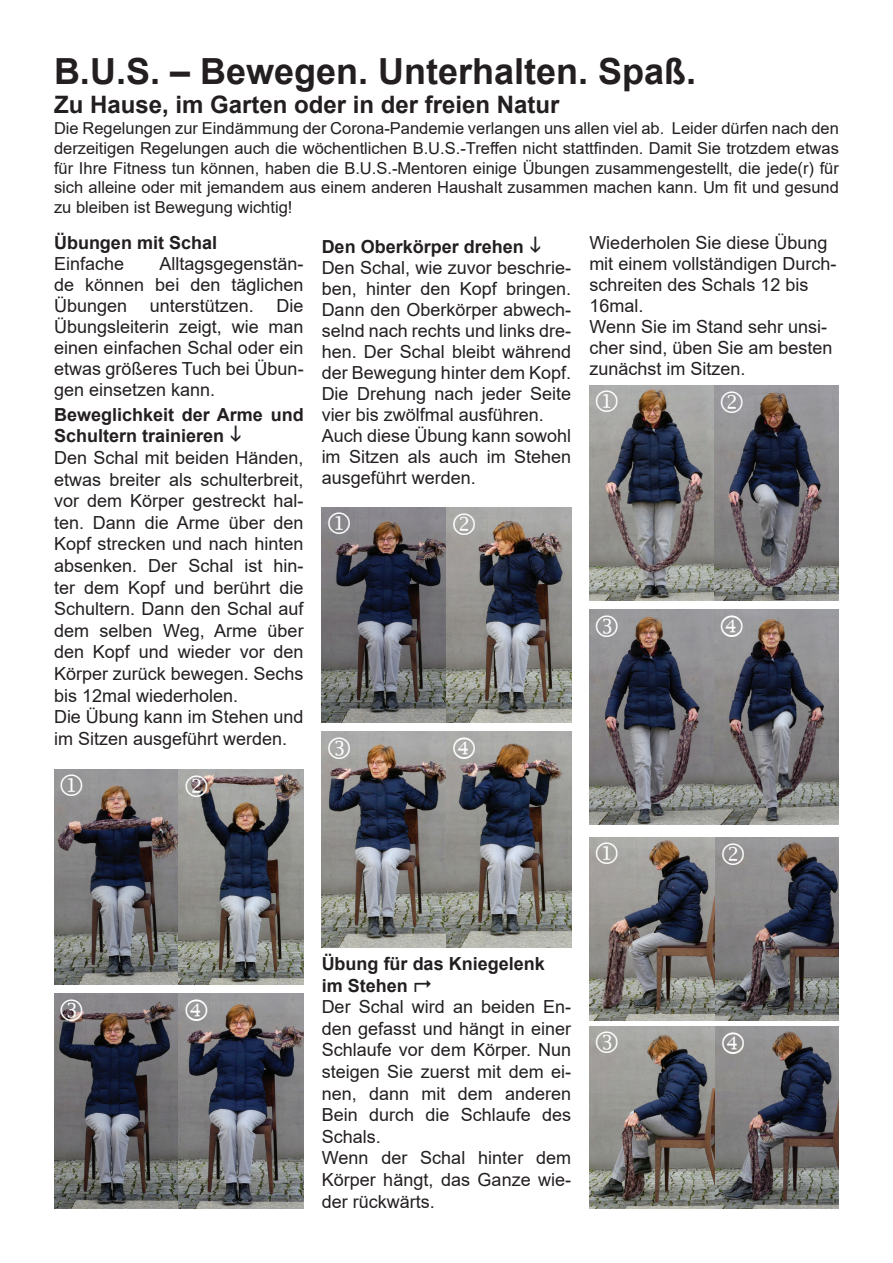
<style>
.page{position:relative;width:893px;height:1263px;background:#fff}
.page>*{position:absolute;margin:0;border:0;box-sizing:border-box;transform-origin:0 0}
.t1{font:700 36px "Arial";color:#231f20}
.t2{font:30px "Wingdings 2";color:#fff}
.t3{font:700 24px "Arial";color:#231f20}
.t4{font:18px/21px "Arial";color:#231f20}
.t5{font:700 18px/21px "Arial";color:#231f20}
.t6{font:16.5px/19.8px "Arial";color:#231f20;text-align:justify}
</style>
<div class="page">
<img style="left:54px;top:769px;width:250px;height:215px">
<img style="left:54px;top:993px;width:250px;height:216px">
<img style="left:322px;top:507px;width:249px;height:215px">
<img style="left:322px;top:731px;width:249px;height:216px">
<img style="left:589px;top:385px;width:250px;height:215px">
<img style="left:589px;top:609px;width:250px;height:216px">
<img style="left:589px;top:838px;width:250px;height:182px">
<img style="left:589px;top:1026px;width:250px;height:183px">
<svg style="left:61px;top:774px;width:21px;height:22px"></svg>
<svg style="left:186px;top:774px;width:21px;height:22px"></svg>
<svg style="left:186px;top:999px;width:21px;height:22px"></svg>
<svg style="left:328px;top:512px;width:22px;height:22px"></svg>
<svg style="left:453px;top:513px;width:22px;height:22px"></svg>
<svg style="left:453px;top:737px;width:22px;height:22px"></svg>
<svg style="left:596px;top:390px;width:22px;height:22px"></svg>
<svg style="left:721px;top:391px;width:22px;height:22px"></svg>
<svg style="left:721px;top:615px;width:22px;height:22px"></svg>
<svg style="left:596px;top:842px;width:22px;height:22px"></svg>
<svg style="left:722px;top:843px;width:22px;height:22px"></svg>
<svg style="left:722px;top:1032px;width:22px;height:22px"></svg>
<h1 class="t1" style="left:54px;top:46px;width:644px">B.U.S. – Bewegen. Unterhalten. Spaß.</h1>
<h3 class="t3" style="left:54px;top:88px;width:507px">Zu Hause, im Garten oder in der freien Natur</h3>
<p class="t6" style="left:54px;top:118px;width:786px">Die Regelungen zur Eindämmung der Corona-Pandemie verlangen uns allen viel ab. Leider dürfen nach den derzeitigen Regelungen auch die wöchentlichen B.U.S.-Treffen nicht stattfinden. Damit Sie trotzdem etwas für Ihre Fitness tun können, haben die B.U.S.-Mentoren einige Übungen zusammengestellt, die jede(r) für sich alleine oder mit jemandem aus einem anderen Haushalt zusammen machen kann. Um fit und gesund zu bleiben ist Bewegung wichtig!</p>
<p class="t5" style="left:54px;top:232px;width:165px">Übungen mit Schal</p>
<p class="t4" style="left:54px;top:253px;width:72px">Einfache</p>
<p class="t4" style="left:589px;top:232px;width:249px">Wiederholen Sie diese Übung mit einem vollständigen Durch&shy;schreiten des Schals 12 bis<br>16mal.<br>Wenn Sie im Stand sehr unsi&shy;cher sind, üben Sie am besten zunächst im Sitzen.</p>
<p class="t5" style="left:322px;top:237px;width:204px">Den Oberkörper drehen</p>
<p class="t4" style="left:322px;top:257px;width:251px">Den Schal, wie zuvor beschrie&shy;ben, hinter den Kopf bringen.<br>Dann den Oberkörper abwech&shy;selnd nach rechts und links dre&shy;hen. Der Schal bleibt während der Bewegung hinter dem Kopf.<br>Die Drehung nach jeder Seite vier bis zwölfmal ausführen.<br>Auch diese Übung kann sowohl im Sitzen als auch im Stehen ausgeführt werden.</p>
<p class="t4" style="left:54px;top:253px;width:251px;text-align:justify;text-indent:106px">Alltagsgegenstän&shy;de können bei den täglichen Übungen</p>
<p class="t4" style="left:150px;top:295px;width:106px">unterstützen.</p>
<p class="t4" style="left:54px;top:295px;width:251px;text-align:justify;text-indent:223px">Die Übungsleiterin zeigt, wie man einen einfachen Schal oder ein etwas größeres Tuch bei Übun&shy;gen einsetzen kann.</p>
<p class="t5" style="left:54px;top:405px;width:251px">Beweglichkeit der Arme und<br>Schultern trainieren</p>
<p class="t4" style="left:54px;top:447px;width:251px;line-height:21.6px">Den Schal mit beiden Händen, etwas breiter als schulterbreit, vor dem Körper gestreckt hal&shy;ten. Dann die Arme über den<br>Kopf strecken und nach hinten absenken. Der Schal ist hin&shy;ter dem Kopf und berührt die<br>Schultern. Dann den Schal auf dem selben Weg, Arme über den Kopf und wieder vor den<br>Körper zurück bewegen. Sechs bis 12mal wiederholen.<br>Die Übung kann im Stehen und im Sitzen ausgeführt werden.</p>
<h2 class="t2" style="left:594px;top:611px;width:28px">●</h2>
<h2 class="t2" style="left:326px;top:733px;width:28px">●</h2>
<h2 class="t2" style="left:58px;top:995px;width:28px">●</h2>
<p class="t5" style="left:322px;top:953px;width:225px;line-height:21.6px">Übung für das Kniegelenk im Stehen</p>
<p class="t4" style="left:322px;top:996px;width:251px;line-height:21.6px">Der Schal wird an beiden En&shy;den gefasst und hängt in einer<br>Schlaufe vor dem Körper. Nun steigen Sie zuerst mit dem ei&shy;nen, dann mit dem anderen<br>Bein durch die Schlaufe des<br>Schals.<br>Wenn der Schal hinter dem<br>Körper hängt, das Ganze wie&shy;der rückwärts.</p>
<h2 class="t2" style="left:593px;top:1027px;width:28px">●</h2>
</div>
